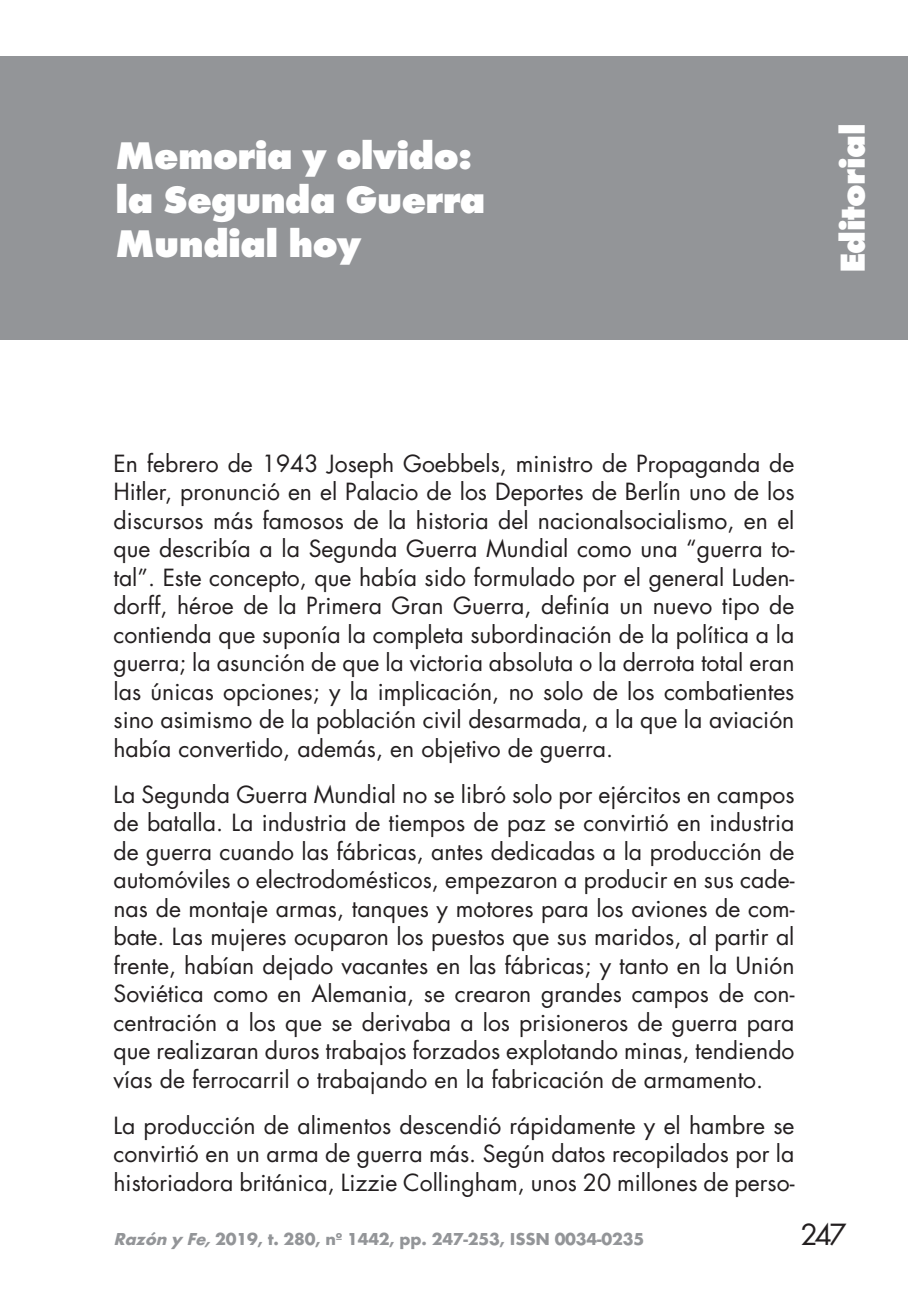
<style>
.page{position:relative;width:908px;height:1304px;background:#fff}
.page>*{position:absolute;margin:0;border:0;box-sizing:border-box;transform-origin:0 0}
.t1{font:800 40px/44px "Futura T";letter-spacing:-.015em;color:#fff}
.t2{font:800 36px "Futura T";letter-spacing:-.01em;color:#fff}
.t3{font:32px "Futura T";color:#231f20}
.t4{font:23px/28.6px "Futura";color:#231f20;text-align:justify}
.t5{font:700 18px "Futura T";letter-spacing:-.01em;color:#939598}
.s1{font-style:italic}
</style>
<div class="page">
<div style="left:0;top:57px;width:907px;height:283px;background:#939598"></div>
<p class="t1" style="left:115px;top:134px;width:371px">Memoria y olvido: la Segunda Guerra<br>Mundial hoy</p>
<p class="t2" style="left:830px;top:273px;width:151px;rotate:-90deg">Editorial</p>
<p class="t4" style="left:113px;top:448px;width:682px">En febrero de 1943 Joseph Goebbels, ministro de Propaganda de Hitler, pronunció en el Palacio de los Deportes de Berlín uno de los discursos más famosos de la historia del nacionalsocialismo, en el que describía a la Segunda Guerra Mundial como una “guerra to&shy;tal”. Este concepto, que había sido formulado por el general Luden&shy;dorff, héroe de la Primera Gran Guerra, definía un nuevo tipo de contienda que suponía la completa subordinación de la política a la guerra; la asunción de que la victoria absoluta o la derrota total eran las únicas opciones; y la implicación, no solo de los combatientes sino asimismo de la población civil desarmada, a la que la aviación había convertido, además, en objetivo de guerra.</p>
<p class="t4" style="left:113px;top:779px;width:682px">La Segunda Guerra Mundial no se libró solo por ejércitos en campos de batalla. La industria de tiempos de paz se convirtió en industria de guerra cuando las fábricas, antes dedicadas a la producción de automóviles o electrodomésticos, empezaron a producir en sus cade&shy;nas de montaje armas, tanques y motores para los aviones de com&shy;bate. Las mujeres ocuparon los puestos que sus maridos, al partir al frente, habían dejado vacantes en las fábricas; y tanto en la Unión Soviética como en Alemania, se crearon grandes campos de con&shy;centración a los que se derivaba a los prisioneros de guerra para que realizaran duros trabajos forzados explotando minas, tendiendo vías de ferrocarril o trabajando en la fabricación de armamento.</p>
<p class="t4" style="left:113px;top:1110px;width:682px">La producción de alimentos descendió rápidamente y el hambre se convirtió en un arma de guerra más. Según datos recopilados por la historiadora británica, Lizzie Collingham, unos 20 millones de perso-</p>
<p class="t5" style="left:113px;top:1228px;width:532px"><span class="s1">Razón y Fe,</span>2019, t. 280, nº 1442, pp. 247-253, ISSN 0034-0235</p>
<p class="t3" style="left:799px;top:1216px;width:48px">247</p>
</div>
